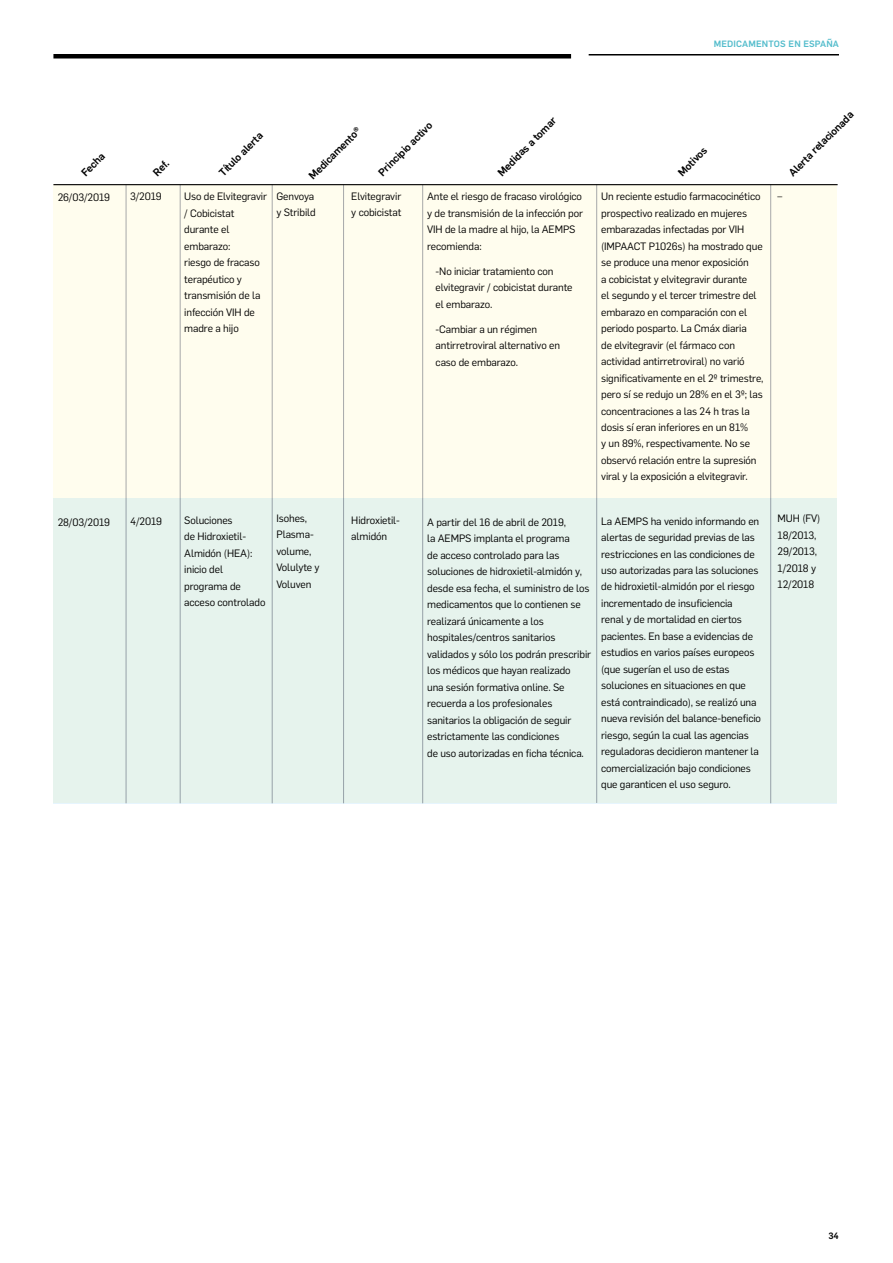
<style>
.page{position:relative;width:893px;height:1263px;background:#fff}
.page>*{position:absolute;margin:0;border:0;box-sizing:border-box;transform-origin:0 0}
.t1{font:10.5px/16.5px "Flama";letter-spacing:-.01em;color:#000}
.t2{font:500 10.5px "Flama";color:#000}
.t3{font:500 9px "Flama";letter-spacing:.02em;color:#55bdcc}
.t4{font:500 9px "Flama";color:#000}
</style>
<div class="page">
<div style="left:53px;top:185px;width:784px;height:618px;background:#fffdee"></div>
<hr style="left:126px;top:185px;width:1px;height:618px;background:#a7a8a9">
<hr style="left:272px;top:185px;width:1px;height:618px;background:#a7a8a9">
<hr style="left:343px;top:185px;width:1px;height:618px;background:#a7a8a9">
<hr style="left:422px;top:185px;width:1px;height:618px;background:#a7a8a9">
<hr style="left:596px;top:185px;width:1px;height:618px;background:#a7a8a9">
<hr style="left:770px;top:185px;width:1px;height:618px;background:#a7a8a9">
<hr style="left:180px;top:185px;width:1px;height:618px;background:#a7a8a9">
<hr style="left:53px;top:184px;width:785px;height:1px;background:#000">
<div style="left:53px;top:498px;width:784px;height:305px;background:#e6f3ed"></div>
<div style="left:53px;top:54px;width:518px;height:5px;background:#000"></div>
<hr style="left:589px;top:54px;width:250px;height:2px;background:#000">
<p class="t3" style="left:714px;top:37px;width:127px">MEDICAMENTOS EN ESPAÑA</p>
<p class="t2" style="left:78px;top:169px;width:30px;rotate:-45deg">Fecha</p>
<p class="t2" style="left:150px;top:169px;width:19px;rotate:-45deg">Ref.</p>
<p class="t2" style="left:215px;top:169px;width:58px;rotate:-45deg">Título alerta</p>
<p class="t2" style="left:375px;top:169px;width:73px;rotate:-45deg">Principio activo</p>
<p class="t2" style="left:494px;top:169px;width:80px;rotate:-45deg">Medidas a tomar</p>
<p class="t2" style="left:305px;top:172px;width:70px;rotate:-45deg">Medicamento®</p>
<p class="t2" style="left:674px;top:169px;width:38px;rotate:-45deg">Motivos</p>
<p class="t2" style="left:785px;top:169px;width:88px;rotate:-45deg">Alerta relacionada</p>
<p class="t1" style="left:58px;top:188px;width:54px">26/03/2019</p>
<p class="t1" style="left:130px;top:187px;width:33px">3/2019</p>
<p class="t1" style="left:184px;top:187px;width:84px">Uso de Elvitegravir / Cobicistat durante el embarazo:<br>riesgo de fracaso terapéutico y transmisión de la infección VIH de madre a hijo</p>
<p class="t1" style="left:276px;top:187px;width:41px">Genvoya y Stribild</p>
<p class="t1" style="left:58px;top:513px;width:54px">28/03/2019</p>
<p class="t1" style="left:130px;top:512px;width:34px">4/2019</p>
<p class="t1" style="left:184px;top:511px;width:83px">Soluciones<br>de Hidroxietil-<br>Almidón (HEA): inicio del programa de acceso controlado</p>
<p class="t1" style="left:276px;top:509px;width:45px">Isohes,<br>Plasma&shy;volume,<br>Volulyte y<br>Voluven</p>
<p class="t1" style="left:351px;top:187px;width:52px">Elvitegravir y cobicistat</p>
<p class="t1" style="left:351px;top:511px;width:50px">Hidroxietil&shy;almidón</p>
<p class="t1" style="left:427px;top:187px;width:157px">Ante el riesgo de fracaso virológico y de transmisión de la infección por<br>VIH de la madre al hijo, la AEMPS recomienda:</p>
<p class="t1" style="left:436px;top:262px;width:138px">-No iniciar tratamiento con elvitegravir / cobicistat durante el embarazo.</p>
<p class="t1" style="left:436px;top:320px;width:126px">-Cambiar a un régimen antirretroviral alternativo en caso de embarazo.</p>
<p class="t1" style="left:427px;top:513px;width:166px">A partir del 16 de abril de 2019,<br>la AEMPS implanta el programa<br>de acceso controlado para las soluciones de hidroxietil-almidón y, desde esa fecha, el suministro de los medicamentos que lo contienen se realizará únicamente a los hospitales/centros sanitarios validados y sólo los podrán prescribir los médicos que hayan realizado<br>una sesión formativa online. Se recuerda a los profesionales sanitarios la obligación de seguir estrictamente las condiciones<br>de uso autorizadas en ficha técnica.</p>
<p class="t1" style="left:601px;top:187px;width:164px">Un reciente estudio farmacocinético prospectivo realizado en mujeres embarazadas infectadas por VIH (IMPAACT P1026s) ha mostrado que se produce una menor exposición<br>a cobicistat y elvitegravir durante<br>el segundo y el tercer trimestre del embarazo en comparación con el periodo posparto. La Cmáx diaria<br>de elvitegravir (el fármaco con actividad antirretroviral) no varió significativamente en el 2º trimestre, pero sí se redujo un 28% en el 3º; las concentraciones a las 24 h tras la dosis sí eran inferiores en un 81%<br>y un 89%, respectivamente. No se observó relación entre la supresión viral y la exposición a elvitegravir.</p>
<p class="t1" style="left:601px;top:512px;width:161px">La AEMPS ha venido informando en alertas de seguridad previas de las restricciones en las condiciones de uso autorizadas para las soluciones de hidroxietil-almidón por el riesgo incrementado de insuficiencia<br>renal y de mortalidad en ciertos pacientes. En base a evidencias de estudios en varios países europeos (que sugerían el uso de estas soluciones en situaciones en que está contraindicado), se realizó una nueva revisión del balance-beneficio riesgo, según la cual las agencias reguladoras decidieron mantener la comercialización bajo condiciones que garanticen el uso seguro.</p>
<p class="t1" style="left:778px;top:187px;width:6px">–</p>
<p class="t1" style="left:778px;top:510px;width:44px">MUH (FV)<br>18/2013,<br>29/2013,<br>1/2018 y<br>12/2018</p>
<p class="t4" style="left:828px;top:1229px;width:12px">34</p>
</div>
